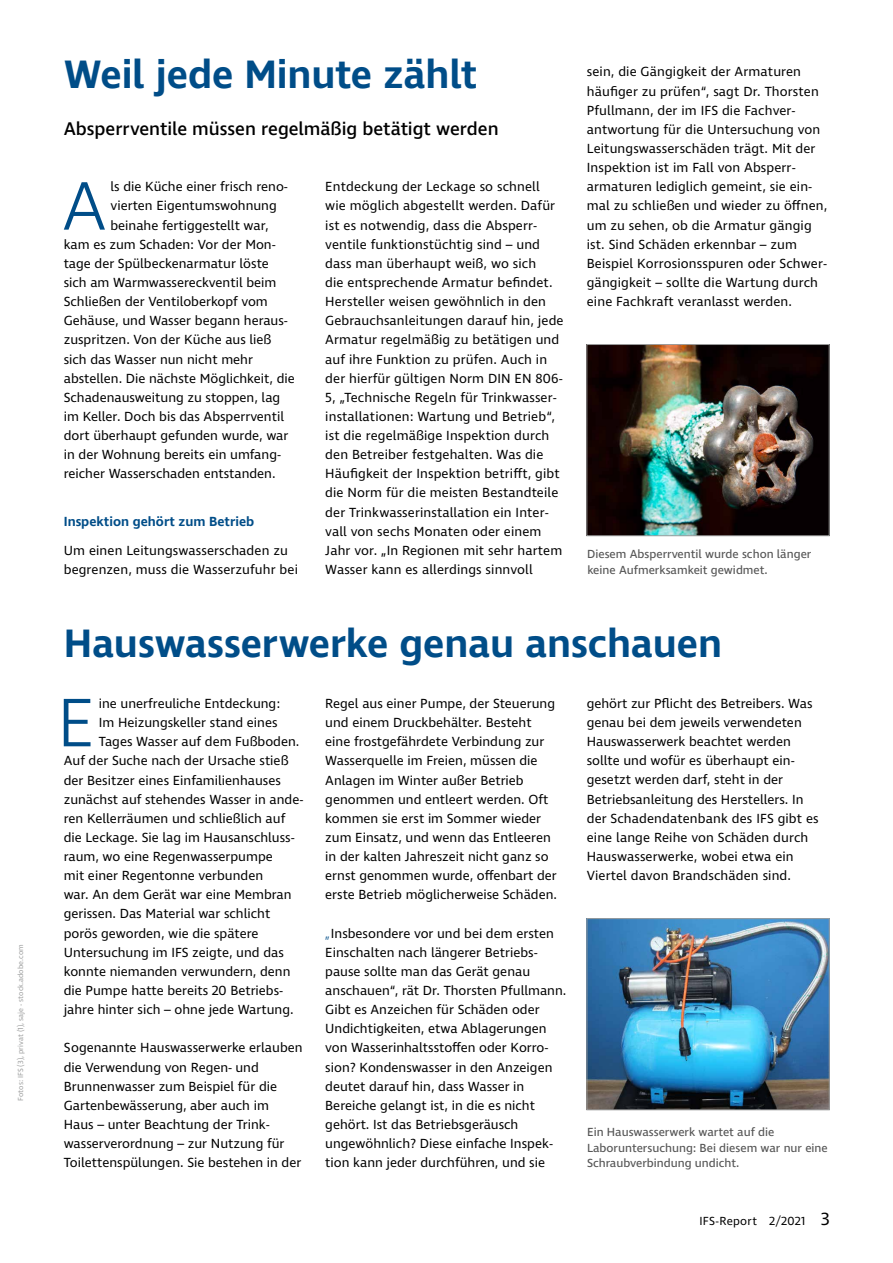
<style>
.page{position:relative;width:893px;height:1263px;background:#fff}
.page>*{position:absolute;margin:0;border:0;box-sizing:border-box;transform-origin:0 0}
.t1{font:300 70.05px "Ingra";color:#004d88}
.t2{font:600 40.5px "Ingra";letter-spacing:-.005em;color:#004d88}
.t3{font:500 18.75px "Ingra";color:#000}
.t4{font:13.5px/19.2px "Ingra";color:#000}
.t5{font:600 13.5px "Ingra";color:#004d88}
.t6{font:12px/15.8px "Ingra";color:#565656}
.t7{font:12px "Ingra";letter-spacing:.02em;color:#000}
.t8{font:7.5px "Ingra";color:#9c9d9d}
.s1{font-weight:300;color:#004d88}
.s2{font-size:18px}
</style>
<div class="page">
<img style="left:589px;top:346px;width:238px;height:188px">
<div style="left:587px;top:344px;width:242px;height:192px;border:1px solid #9c9d9d"></div>
<img style="left:589px;top:920px;width:238px;height:188px">
<div style="left:587px;top:918px;width:242px;height:192px;border:1px solid #9c9d9d"></div>
<p class="t8" style="left:16px;top:1101px;width:158px;rotate:-90deg">Fotos: IFS (3), privat (1), saje - stock.adobe.com</p>
<h2 class="t2" style="left:64px;top:49px;width:415px">Weil jede Minute zählt</h2>
<h3 class="t3" style="left:64px;top:117px;width:436px">Absperrventile müssen regelmäßig betätigt werden</h3>
<h1 class="t1" style="left:62px;top:163px;width:47px">A</h1>
<p class="t4" style="left:110px;top:178px;width:179px">ls die Küche einer frisch reno-</p>
<p class="t4" style="left:110px;top:197px;width:168px">vierten Eigentumswohnung</p>
<p class="t4" style="left:110px;top:216px;width:160px">beinahe fertiggestellt war,</p>
<p class="t4" style="left:64px;top:235px;width:213px">kam es zum Schaden: Vor der Mon-</p>
<p class="t4" style="left:64px;top:254px;width:207px">tage der Spülbeckenarmatur löste</p>
<p class="t4" style="left:64px;top:274px;width:214px">sich am Warmwassereckventil beim</p>
<p class="t4" style="left:64px;top:293px;width:206px">Schließen der Ventiloberkopf vom</p>
<p class="t4" style="left:64px;top:312px;width:225px">Gehäuse, und Wasser begann heraus-</p>
<p class="t4" style="left:64px;top:331px;width:209px">zuspritzen. Von der Küche aus ließ</p>
<p class="t4" style="left:64px;top:350px;width:191px">sich das Wasser nun nicht mehr</p>
<p class="t4" style="left:64px;top:369px;width:233px">abstellen. Die nächste Möglichkeit, die</p>
<p class="t4" style="left:64px;top:388px;width:218px">Schadenausweitung zu stoppen, lag</p>
<p class="t4" style="left:64px;top:407px;width:222px">im Keller. Doch bis das Absperrventil</p>
<p class="t4" style="left:64px;top:427px;width:226px">dort überhaupt gefunden wurde, war</p>
<p class="t4" style="left:64px;top:446px;width:218px">in der Wohnung bereits ein umfang-</p>
<p class="t4" style="left:64px;top:465px;width:213px">reicher Wasserschaden entstanden.</p>
<p class="t5" style="left:64px;top:513px;width:192px">Inspektion gehört zum Betrieb</p>
<p class="t4" style="left:64px;top:541px;width:236px">Um einen Leitungswasserschaden zu begrenzen, muss die Wasserzufuhr bei</p>
<p class="t4" style="left:325px;top:178px;width:240px">Entdeckung der Leckage so schnell wie möglich abgestellt werden. Dafür ist es notwendig, dass die Absperr&shy;ventile funktionstüchtig sind – und dass man überhaupt weiß, wo sich<br>die entsprechende Armatur befindet.<br>Hersteller weisen gewöhnlich in den Gebrauchsanleitungen darauf hin, jede Armatur regelmäßig zu betätigen und auf ihre Funktion zu prüfen. Auch in der hierfür gültigen Norm DIN EN 806- 5, „Technische Regeln für Trinkwasser&shy;installationen: Wartung und Betrieb“, ist die regelmäßige Inspektion durch den Betreiber festgehalten. Was die Häufigkeit der Inspektion betrifft, gibt die Norm für die meisten Bestandteile der Trinkwasserinstallation ein Inter&shy;vall von sechs Monaten oder einem Jahr vor. „In Regionen mit sehr hartem Wasser kann es allerdings sinnvoll</p>
<p class="t4" style="left:587px;top:63px;width:242px">sein, die Gängigkeit der Armaturen häufiger zu prüfen“, sagt Dr. Thorsten Pfullmann, der im IFS die Fachver&shy;antwortung für die Untersuchung von Leitungswasserschäden trägt. Mit der Inspektion ist im Fall von Absperr&shy;armaturen lediglich gemeint, sie ein&shy;mal zu schließen und wieder zu öffnen, um zu sehen, ob die Armatur gängig ist. Sind Schäden erkennbar – zum Beispiel Korrosionsspuren oder Schwer&shy;gängigkeit – sollte die Wartung durch eine Fachkraft veranlasst werden.</p>
<p class="t6" style="left:587px;top:547px;width:226px">Diesem Absperrventil wurde schon länger keine Aufmerksamkeit gewidmet.</p>
<h2 class="t2" style="left:64px;top:618px;width:660px">Hauswasserwerke genau anschauen</h2>
<p class="t4" style="left:325px;top:694px;width:233px">Regel aus einer Pumpe, der Steuerung und einem Druckbehälter. Besteht eine frostgefährdete Verbindung zur Wasserquelle im Freien, müssen die Anlagen im Winter außer Betrieb genommen und entleert werden. Oft kommen sie erst im Sommer wieder zum Einsatz, und wenn das Entleeren in der kalten Jahreszeit nicht ganz so ernst genommen wurde, offenbart der erste Betrieb möglicherweise Schäden.</p>
<p class="t4" style="left:325px;top:924px;width:243px"><span class="s1">„</span>Insbesondere vor und bei dem ersten Einschalten nach längerer Betriebs&shy;pause sollte man das Gerät genau anschauen“, rät Dr. Thorsten Pfullmann.<br>Gibt es Anzeichen für Schäden oder Undichtigkeiten, etwa Ablagerungen von Wasserinhaltsstoffen oder Korro&shy;sion? Kondenswasser in den Anzeigen deutet darauf hin, dass Wasser in Bereiche gelangt ist, in die es nicht gehört. Ist das Betriebsgeräusch ungewöhnlich? Diese einfache Inspek&shy;tion kann jeder durchführen, und sie</p>
<p class="t4" style="left:587px;top:694px;width:233px">gehört zur Pflicht des Betreibers. Was genau bei dem jeweils verwendeten Hauswasserwerk beachtet werden sollte und wofür es überhaupt ein&shy;gesetzt werden darf, steht in der Betriebsanleitung des Herstellers. In der Schadendatenbank des IFS gibt es eine lange Reihe von Schäden durch Hauswasserwerke, wobei etwa ein Viertel davon Brandschäden sind.</p>
<h1 class="t1" style="left:57px;top:679px;width:40px">E</h1>
<p class="t4" style="left:99px;top:694px;width:183px">ine unerfreuliche Entdeckung:</p>
<p class="t4" style="left:99px;top:714px;width:180px">Im Heizungskeller stand eines</p>
<p class="t4" style="left:99px;top:733px;width:202px">Tages Wasser auf dem Fußboden.</p>
<p class="t4" style="left:64px;top:752px;width:226px">Auf der Suche nach der Ursache stieß</p>
<p class="t4" style="left:64px;top:771px;width:219px">der Besitzer eines Einfamilienhauses</p>
<p class="t4" style="left:64px;top:790px;width:241px">zunächst auf stehendes Wasser in ande-</p>
<p class="t4" style="left:64px;top:809px;width:223px">ren Kellerräumen und schließlich auf</p>
<p class="t4" style="left:64px;top:828px;width:232px">die Leckage. Sie lag im Hausanschluss-</p>
<p class="t4" style="left:64px;top:848px;width:210px">raum, wo eine Regenwasserpumpe</p>
<p class="t4" style="left:64px;top:867px;width:201px">mit einer Regentonne verbunden</p>
<p class="t4" style="left:64px;top:886px;width:229px">war. An dem Gerät war eine Membran</p>
<p class="t4" style="left:64px;top:905px;width:208px">gerissen. Das Material war schlicht</p>
<p class="t4" style="left:64px;top:924px;width:196px">porös geworden, wie die spätere</p>
<p class="t4" style="left:64px;top:943px;width:222px">Untersuchung im IFS zeigte, und das</p>
<p class="t4" style="left:64px;top:962px;width:228px">konnte niemanden verwundern, denn</p>
<p class="t4" style="left:64px;top:981px;width:221px">die Pumpe hatte bereits 20 Betriebs-</p>
<p class="t4" style="left:64px;top:1001px;width:231px">jahre hinter sich – ohne jede Wartung.</p>
<p class="t4" style="left:64px;top:1039px;width:240px">Sogenannte Hauswasserwerke erlauben die Verwendung von Regen- und Brunnenwasser zum Beispiel für die Gartenbewässerung, aber auch im<br>Haus – unter Beachtung der Trink&shy;wasserverordnung – zur Nutzung für Toilettenspülungen. Sie bestehen in der</p>
<p class="t6" style="left:587px;top:1124px;width:242px">Ein Hauswasserwerk wartet auf die<br>Laboruntersuchung: Bei diesem war nur eine<br>Schraubverbindung undicht.</p>
<p class="t7" style="left:699px;top:1213px;width:132px">IFS-Report 2/2021 <span class="s2">3</span></p>
</div>
